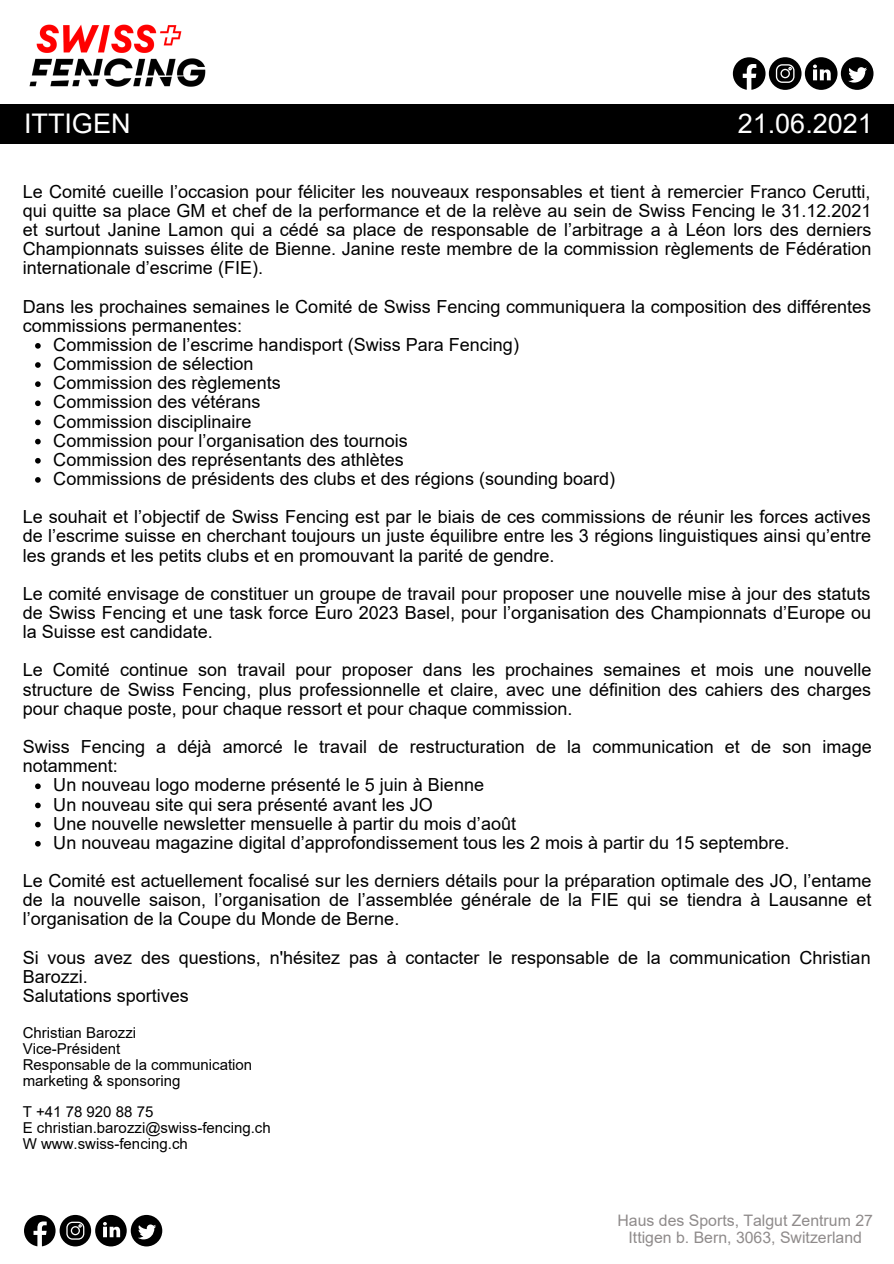
<style>
.page{position:relative;width:894px;height:1264px;background:#fff}
.page>*{position:absolute;margin:0;border:0;box-sizing:border-box;transform-origin:0 0}
.t1{font:27px "Arial";color:#fff}
.t2{font:18px/19.2px "Arial";color:#000;text-align:justify}
.t3{font:15.9px "Arial";color:#8f8b8b}
.t4{font:15px "Arial";color:#000}
</style>
<div class="page">
<img style="left:29px;top:24px;width:177px;height:63px">
<svg style="left:732px;top:57px;width:105px;height:33px"></svg>
<div style="left:840px;top:57px;width:33px;height:33px;background:#000;border-radius:50%"></div>
<svg style="left:848px;top:67px;width:18px;height:16px"></svg>
<div style="left:0;top:104px;width:893px;height:40px;background:#000"></div>
<svg style="left:24px;top:1214px;width:103px;height:32px"></svg>
<div style="left:131px;top:1214px;width:31px;height:32px;background:#000;border-radius:50%"></div>
<svg style="left:138px;top:1224px;width:18px;height:15px"></svg>
<svg style="left:35px;top:343px;width:6px;height:5px"></svg>
<svg style="left:35px;top:362px;width:6px;height:6px"></svg>
<svg style="left:35px;top:381px;width:6px;height:6px"></svg>
<svg style="left:35px;top:400px;width:6px;height:6px"></svg>
<svg style="left:35px;top:419px;width:6px;height:6px"></svg>
<svg style="left:35px;top:439px;width:6px;height:5px"></svg>
<svg style="left:35px;top:458px;width:6px;height:5px"></svg>
<svg style="left:35px;top:477px;width:6px;height:5px"></svg>
<svg style="left:35px;top:783px;width:6px;height:6px"></svg>
<svg style="left:35px;top:802px;width:6px;height:6px"></svg>
<svg style="left:35px;top:821px;width:6px;height:6px"></svg>
<svg style="left:35px;top:841px;width:6px;height:5px"></svg>
<p class="t1" style="left:24px;top:109px;width:108px">ITTIGEN</p>
<p class="t1" style="left:737px;top:109px;width:137px">21.06.2021</p>
<p class="t2" style="left:23px;top:182px;width:850px">Le Comité cueille l’occasion pour féliciter les nouveaux responsables et tient à remercier Franco Cerutti, qui quitte sa place GM et chef de la performance et de la relève au sein de Swiss Fencing le 31.12.2021 et surtout Janine Lamon qui a cédé sa place de responsable de l’arbitrage a à Léon lors des derniers Championnats suisses élite de Bienne. Janine reste membre de la commission règlements de Fédération internationale d’escrime (FIE).</p>
<p class="t2" style="left:23px;top:297px;width:849px">Dans les prochaines semaines le Comité de Swiss Fencing communiquera la composition des différentes commissions permanentes:</p>
<p class="t2" style="left:53px;top:335px;width:467px">Commission de l’escrime handisport (Swiss Para Fencing)</p>
<p class="t2" style="left:53px;top:354px;width:202px">Commission de sélection</p>
<p class="t2" style="left:53px;top:373px;width:229px">Commission des règlements</p>
<p class="t2" style="left:53px;top:392px;width:209px">Commission des vétérans</p>
<p class="t2" style="left:53px;top:411px;width:200px">Commission disciplinaire</p>
<p class="t2" style="left:53px;top:431px;width:356px">Commission pour l’organisation des tournois</p>
<p class="t2" style="left:53px;top:450px;width:352px">Commission des représentants des athlètes</p>
<p class="t2" style="left:53px;top:469px;width:563px">Commissions de présidents des clubs et des régions (sounding board)</p>
<p class="t2" style="left:23px;top:507px;width:849px">Le souhait et l’objectif de Swiss Fencing est par le biais de ces commissions de réunir les forces actives de l’escrime suisse en cherchant toujours un juste équilibre entre les 3 régions linguistiques ainsi qu’entre les grands et les petits clubs et en promouvant la parité de gendre.</p>
<p class="t2" style="left:23px;top:584px;width:849px">Le comité envisage de constituer un groupe de travail pour proposer une nouvelle mise à jour des statuts de Swiss Fencing et une task force Euro 2023 Basel, pour l’organisation des Championnats d’Europe ou la Suisse est candidate.</p>
<p class="t2" style="left:23px;top:660px;width:850px">Le Comité continue son travail pour proposer dans les prochaines semaines et mois une nouvelle structure de Swiss Fencing, plus professionnelle et claire, avec une définition des cahiers des charges pour chaque poste, pour chaque ressort et pour chaque commission.</p>
<p class="t2" style="left:23px;top:737px;width:850px">Swiss Fencing a déjà amorcé le travail de restructuration de la communication et de son image notamment:</p>
<p class="t2" style="left:53px;top:775px;width:432px">Un nouveau logo moderne présenté le 5 juin à Bienne</p>
<p class="t2" style="left:53px;top:794px;width:381px">Un nouveau site qui sera présenté avant les JO</p>
<p class="t2" style="left:53px;top:813px;width:464px">Une nouvelle newsletter mensuelle à partir du mois d’août</p>
<p class="t2" style="left:53px;top:833px;width:737px">Un nouveau magazine digital d’approfondissement tous les 2 mois à partir du 15 septembre.</p>
<p class="t2" style="left:23px;top:871px;width:850px">Le Comité est actuellement focalisé sur les derniers détails pour la préparation optimale des JO, l’entame de la nouvelle saison, l’organisation de l’assemblée générale de la FIE qui se tiendra à Lausanne et l’organisation de la Coupe du Monde de Berne.</p>
<p class="t2" style="left:23px;top:947px;width:849px">Si vous avez des questions, n'hésitez pas à contacter le responsable de la communication Christian<br>Barozzi.</p>
<p class="t2" style="left:23px;top:986px;width:168px">Salutations sportives</p>
<p class="t4" style="left:23px;top:1024px;width:115px">Christian Barozzi</p>
<p class="t4" style="left:23px;top:1040px;width:99px">Vice-Président</p>
<p class="t4" style="left:23px;top:1056px;width:231px">Responsable de la communication</p>
<p class="t4" style="left:23px;top:1072px;width:159px">marketing &amp; sponsoring</p>
<p class="t4" style="left:23px;top:1103px;width:132px">T +41 78 920 88 75</p>
<p class="t4" style="left:23px;top:1119px;width:249px">E christian.barozzi@swiss-fencing.ch</p>
<p class="t4" style="left:23px;top:1135px;width:167px">W www.swiss-fencing.ch</p>
<p class="t3" style="left:617px;top:1211px;width:257px">Haus des Sports, Talgut Zentrum 27</p>
<p class="t3" style="left:628px;top:1228px;width:235px">Ittigen b. Bern, 3063, Switzerland</p>
</div>
